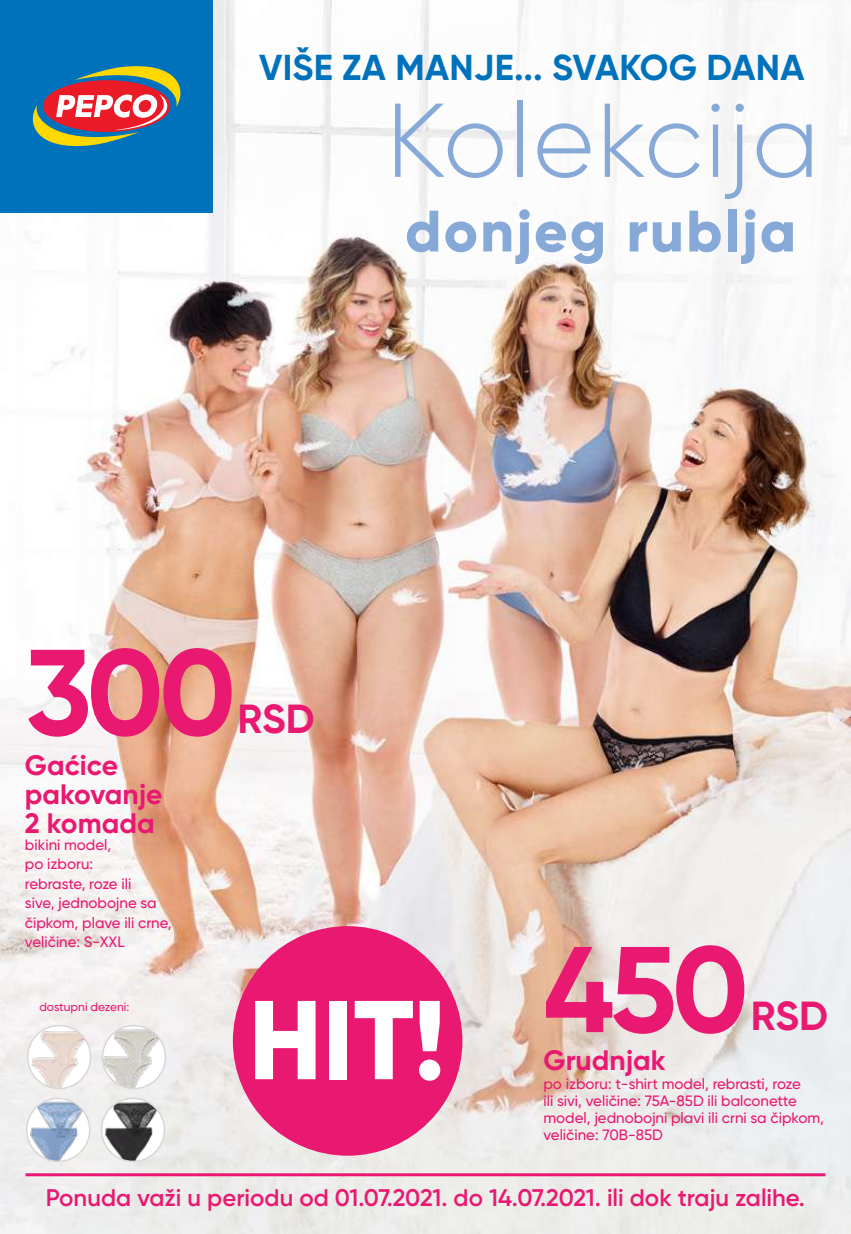
<style>
.page{position:relative;width:851px;height:1234px;background:#fff}
.page>*{position:absolute;margin:0;border:0;box-sizing:border-box;transform-origin:0 0}
.t1{font:700 121.65px "Gilroy";letter-spacing:-.035em;color:#e91871}
.t2{font:800 111.75px "Gilroy";color:#fff}
.t3{font:300 104.55px "Gilroy";letter-spacing:.015em;color:#86a9d8}
.t4{font:800 58.2px "Gilroy";letter-spacing:.035em;color:#86a9d8}
.t5{font:700 40.5px "Gilroy";letter-spacing:-.005em;color:#e91871}
.t6{font:700 36px "Gilroy";letter-spacing:.01em;color:#0072bc}
.t7{font:700 28.2px/29px "Gilroy";color:#e91871}
.t8{font:600 24px "Gilroy";color:#e91871}
.t9{font:500 15px/19.5px "Gilroy";color:#e91871}
.t10{font:500 12px "Gilroy";color:#e91871}
</style>
<div class="page">
<img style="left:0;top:0;width:850px;height:1233px">
<div style="left:233px;top:925px;width:229px;height:230px;background:#e91871;border-radius:50%"></div>
<img style="left:101px;top:1098px;width:61px;height:63px">
<div style="left:101px;top:1097px;width:64px;height:64px;border:2px solid #d7d7d8;border-radius:50%"></div>
<img style="left:27px;top:1098px;width:61px;height:63px">
<div style="left:26px;top:1097px;width:64px;height:64px;border:2px solid #d7d7d8;border-radius:50%"></div>
<img style="left:102px;top:1025px;width:63px;height:63px;border-radius:31px">
<div style="left:102px;top:1024px;width:64px;height:65px;border:2px solid #d7d7d8;border-radius:50%"></div>
<img style="left:30px;top:1028px;width:61px;height:60px">
<div style="left:27px;top:1024px;width:64px;height:65px;border:2px solid #d7d7d8;border-radius:50%"></div>
<div style="left:0;top:0;width:213px;height:213px;background:#0072bc"></div>
<svg style="left:32px;top:66px;width:149px;height:81px"></svg>
<hr style="left:26px;top:1172px;width:799px;height:3px;background:#e91871">
<h3 class="t6" style="left:259px;top:45px;width:546px">VIŠE ZA MANJE... SVAKOG DANA</h3>
<h3 class="t3" style="left:386px;top:76px;width:435px">Kolekcija</h3>
<h3 class="t4" style="left:405px;top:194px;width:392px">donjeg rublja</h3>
<h1 class="t1" style="left:26px;top:616px;width:212px">300</h1>
<h3 class="t7" style="left:25px;top:750px;width:139px">Gaćice pakovanje<br>2 komada</h3>
<p class="t9" style="left:25px;top:834px;width:148px">bikini model,<br>po izboru:<br>rebraste, roze ili<br>sive, jednobojne sa čipkom, plave ili crne, veličine: S-XXL</p>
<h3 class="t5" style="left:237px;top:693px;width:79px">RSD</h3>
<p class="t10" style="left:39px;top:999px;width:92px">dostupni dezeni:</p>
<h2 class="t2" style="left:248px;top:969px;width:198px">HIT!</h2>
<h1 class="t1" style="left:543px;top:913px;width:207px">450</h1>
<h3 class="t5" style="left:750px;top:990px;width:79px">RSD</h3>
<h3 class="t7" style="left:543px;top:1044px;width:123px">Grudnjak</h3>
<p class="t9" style="left:543px;top:1074px;width:282px;line-height:16.8px">po izboru: t-shirt model, rebrasti, roze<br>ili sivi, veličine: 75A-85D ili balconette model, jednobojni plavi ili crni sa čipkom, veličine: 70B-85D</p>
<h3 class="t8" style="left:46px;top:1182px;width:760px">Ponuda važi u periodu od 01.07.2021. do 14.07.2021. ili dok traju zalihe.</h3>
</div>
